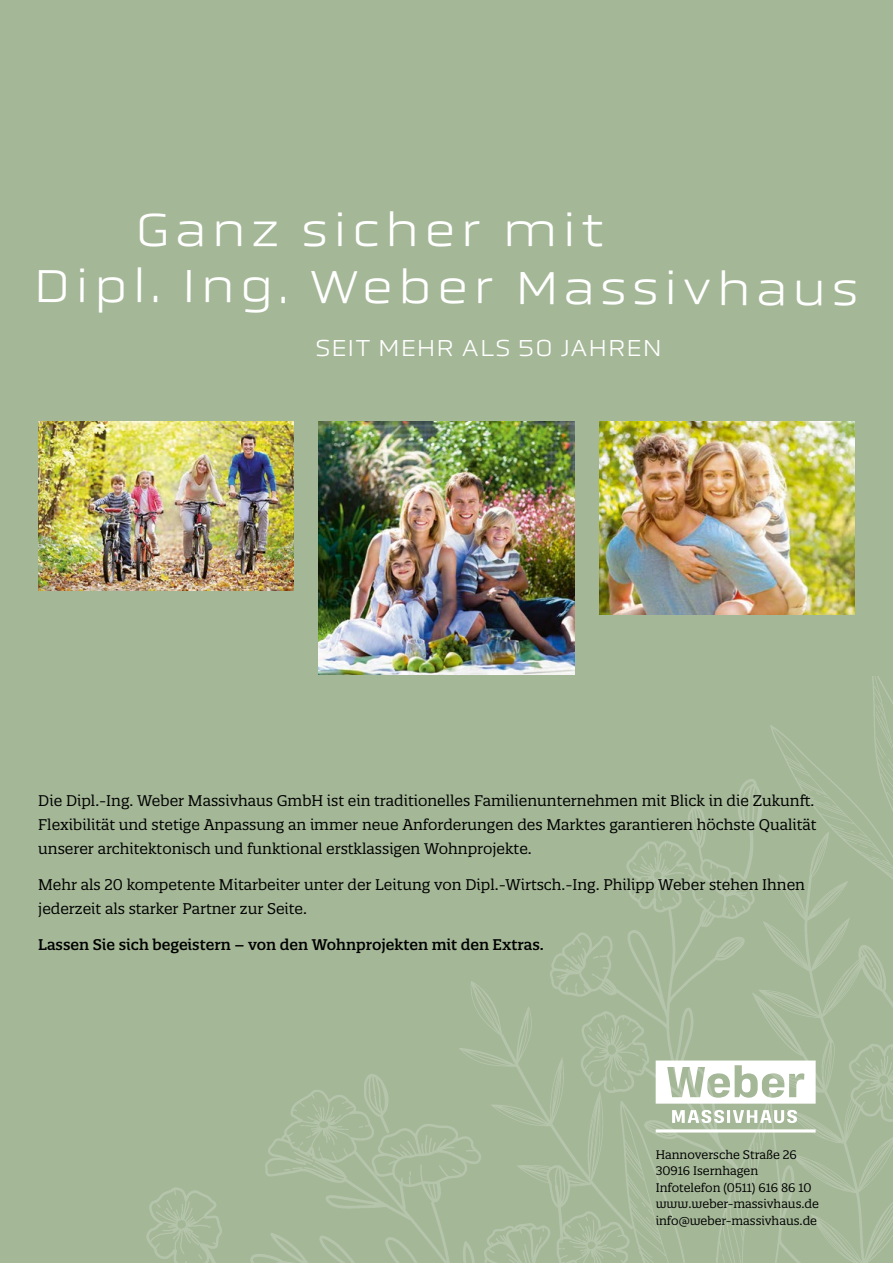
<style>
.page{position:relative;width:893px;height:1263px;background:#a4b797}
.page>*{position:absolute;margin:0;border:0;box-sizing:border-box;transform-origin:0 0}
.t1{font:300 48px "Obvia Expanded";letter-spacing:.095em;color:#fff}
.t2{font:300 24px "Obvia Expanded";letter-spacing:.04em;color:#fff}
.t3{font:15px/24px "Quatro Slab";color:#000}
.t4{font:500 15px "Quatro Slab";color:#000}
.t5{font:12px/16.5px "Quatro Slab";color:#000}
</style>
<div class="page">
<img style="left:146px;top:676px;width:747px;height:587px">
<img style="left:38px;top:421px;width:255px;height:169px">
<img style="left:600px;top:421px;width:255px;height:193px">
<img style="left:319px;top:421px;width:255px;height:253px">
<svg style="left:656px;top:1060px;width:160px;height:72px"></svg>
<h1 class="t1" style="left:136px;top:202px;width:469px">Ganz sicher mit</h1>
<h1 class="t1" style="left:34px;top:259px;width:827px">Dipl. Ing. Weber Massivhaus</h1>
<h2 class="t2" style="left:315px;top:334px;width:348px">SEIT MEHR ALS 50 JAHREN</h2>
<p class="t3" style="left:38px;top:789px;width:780px">Die Dipl.-Ing. Weber Massivhaus GmbH ist ein traditionelles Familienunternehmen mit Blick in die Zukunft.<br>Flexibilität und stetige Anpassung an immer neue Anforderungen des Marktes garantieren höchste Qualität unserer architektonisch und funktional erstklassigen Wohnprojekte.</p>
<p class="t3" style="left:38px;top:873px;width:768px">Mehr als 20 kompetente Mitarbeiter unter der Leitung von Dipl.-Wirtsch.-Ing. Philipp Weber stehen Ihnen jederzeit als starker Partner zur Seite.</p>
<p class="t4" style="left:38px;top:935px;width:507px">Lassen Sie sich begeistern – von den Wohnprojekten mit den Extras.</p>
<p class="t5" style="left:656px;top:1146px;width:165px">Hannoversche Straße 26<br>30916 Isernhagen<br>Infotelefon (0511) 616 86 10 www.weber-massivhaus.de info@weber-massivhaus.de</p>
</div>
